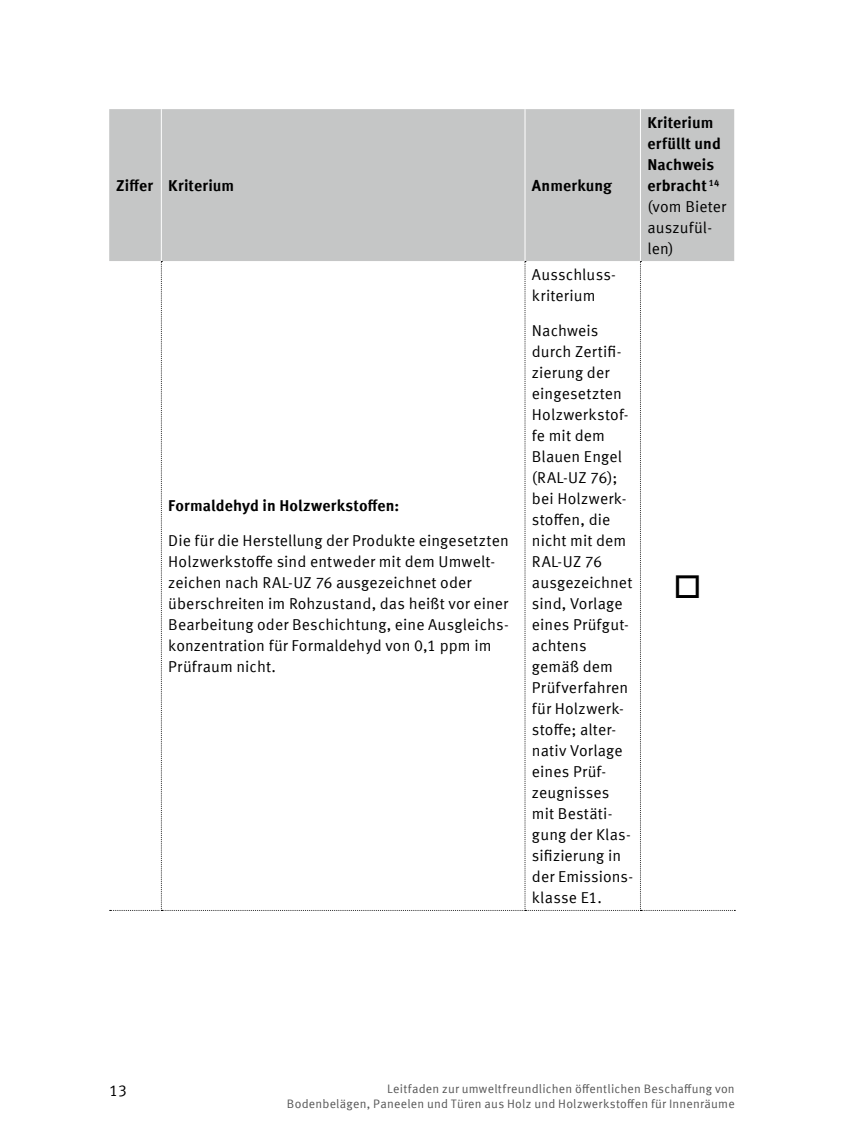
<style>
.page{position:relative;width:844px;height:1141px;background:#fff}
.page>*{position:absolute;margin:0;border:0;box-sizing:border-box;transform-origin:0 0}
.Tabelle{font:15.75px/21px "Meta Offc Norm";letter-spacing:.005em;color:#000}
.Tabelle-2{font:700 15.75px/21px "Meta Offc";letter-spacing:.005em;color:#000}
.t1{font:12.25px/14.7px "Meta Offc Norm";letter-spacing:.02em;color:#565656;text-align:right}
</style>
<div class="page">
<div style="left:109px;top:109px;width:625px;height:152px;background:#c5c6c6"></div>
<hr style="left:161px;top:109px;width:1px;height:152px;background:#fff">
<hr style="left:524px;top:109px;width:1px;height:152px;background:#fff">
<hr style="left:639px;top:109px;width:1px;height:152px;background:#fff">
<svg style="left:110px;top:261px;width:625px;height:650px"></svg>
<p class="Tabelle-2" style="left:116px;top:176px;width:38px">Ziffer</p>
<p class="Tabelle-2" style="left:168px;top:176px;width:67px">Kriterium</p>
<p class="Tabelle-2" style="left:532px;top:176px;width:82px">Anmerkung</p>
<p class="Tabelle-2" style="left:168px;top:495px;width:232px">Formaldehyd in Holzwerkstoffen:</p>
<p class="Tabelle" style="left:168px;top:531px;width:342px">Die für die Herstellung der Produkte eingesetzten Holzwerkstoffe sind entweder mit dem Umwelt&shy;zeichen nach RAL-UZ 76 ausgezeichnet oder überschreiten im Rohzustand, das heißt vor einer Bearbeitung oder Beschichtung, eine Ausgleichs&shy;konzentration für Formaldehyd von 0,1 ppm im Prüfraum nicht.</p>
<p class="Tabelle" style="left:532px;top:264px;width:85px">Ausschluss&shy;kriterium</p>
<p class="Tabelle" style="left:532px;top:321px;width:103px">Nachweis durch Zertifi&shy;zierung der eingesetzten<br>Holzwerkstof&shy;fe mit dem<br>Blauen Engel (RAL-UZ 76); bei Holzwerk&shy;stoffen, die nicht mit dem<br>RAL-UZ 76 ausgezeichnet sind, Vorlage eines Prüfgut&shy;achtens gemäß dem<br>Prüfverfahren für Holzwerk&shy;stoffe; alter&shy;nativ Vorlage eines Prüf&shy;zeugnisses mit Bestäti&shy;gung der Klas&shy;sifizierung in der Emissions&shy;klasse E1.</p>
<p class="Tabelle-2" style="left:647px;top:113px;width:75px">Kriterium erfüllt und<br>Nachweis erbracht <sup>14</sup></p>
<p class="Tabelle" style="left:647px;top:197px;width:80px">(vom Bieter auszufül&shy;len)</p>
<p class="Tabelle" style="left:109px;top:1080px;width:19px">13</p>
<p class="t1" style="left:287px;top:1082px;width:449px">Leitfaden zur umweltfreundlichen öffentlichen Beschaffung von<br>Bodenbelägen, Paneelen und Türen aus Holz und Holzwerkstoffen für Innenräume</p>
</div>
